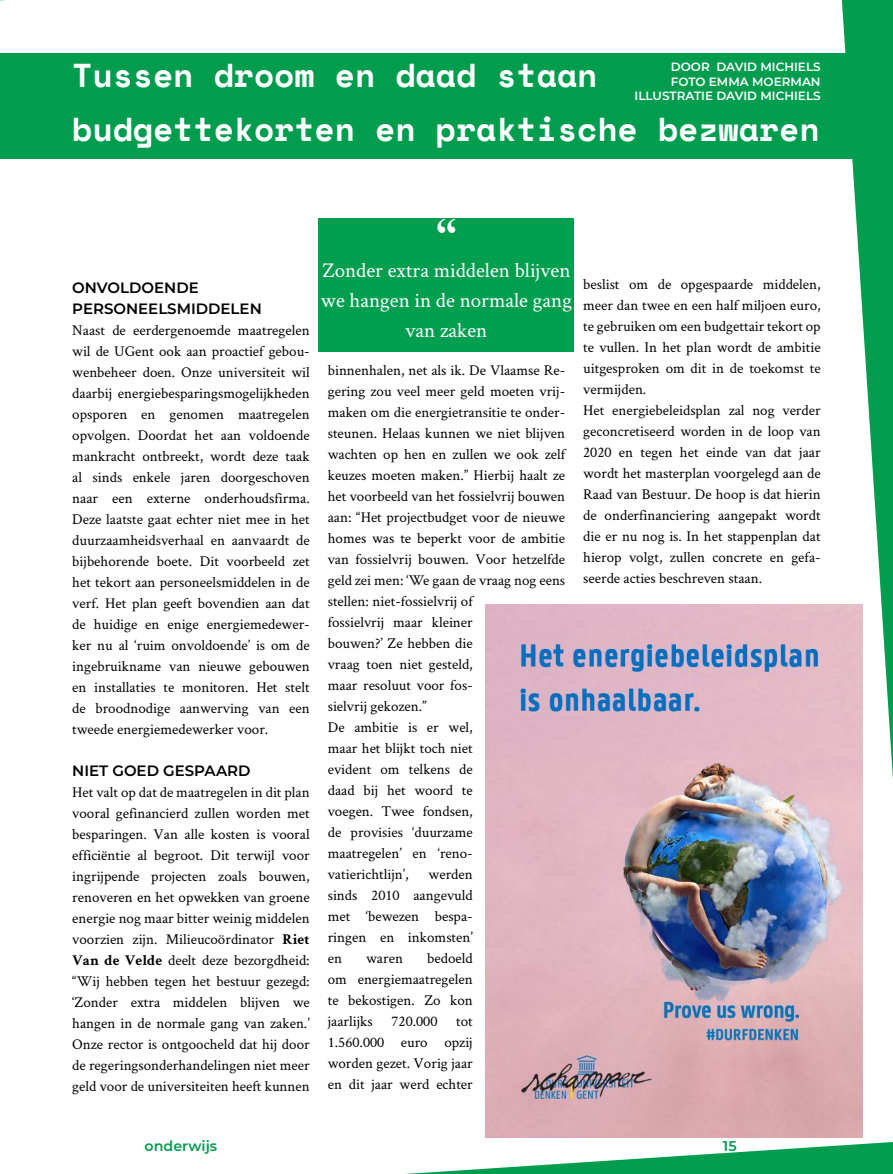
<style>
.page{position:relative;width:893px;height:1174px;background:#fff}
.page>*{position:absolute;margin:0;border:0;box-sizing:border-box;transform-origin:0 0}
.t1{font:700 45px "Perpetua";color:#fff}
.t2{font:700 33px "Space Mono";color:#fff}
.t3{font:21px/30px "Crimson Text";color:#fff;text-align:center}
.Titel{font:15px/21px "Crimson Text";color:#000;text-align:justify}
.Titel-2{font:600 15px "Montserrat";color:#000}
.t4{font:600 14.25px "Montserrat";color:#009c50}
.t5{font:600 12px "Montserrat";color:#fff}
.s1{font-weight:700}
</style>
<div class="page">
<div style="left:0;top:53px;width:893px;height:105px;background:#009d4f"></div>
<div style="left:319px;top:218px;width:255px;height:134px;background:#009e4f"></div>
<img style="left:486px;top:604px;width:376px;height:533px">
<svg style="left:842px;top:0;width:51px;height:780px"></svg>
<svg style="left:406px;top:1142px;width:487px;height:32px"></svg>
<p class="t5" style="left:671px;top:58px;width:151px">DOOR DAVID MICHIELS</p>
<p class="t5" style="left:671px;top:73px;width:151px">FOTO EMMA MOERMAN</p>
<p class="t5" style="left:634px;top:87px;width:188px">ILLUSTRATIE DAVID MICHIELS</p>
<p class="t2" style="left:72px;top:50px;width:527px">Tussen droom en daad staan</p>
<p class="t2" style="left:72px;top:104px;width:749px">budgettekorten en praktische bezwaren</p>
<p class="Titel-2" style="left:72px;top:277px;width:128px">ONVOLDOENDE</p>
<p class="Titel-2" style="left:72px;top:298px;width:191px">PERSONEELSMIDDELEN</p>
<p class="Titel" style="left:72px;top:319px;width:239px">Naast de eerdergenoemde maatregelen wil de UGent ook aan proactief gebou&shy;wenbeheer doen. Onze universiteit wil daarbij energiebesparingsmogelijkheden opsporen en genomen maatregelen opvolgen. Doordat het aan voldoende mankracht ontbreekt, wordt deze taak al sinds enkele jaren doorgeschoven naar een externe onderhoudsfirma.<br>Deze laatste gaat echter niet mee in het duurzaamheidsverhaal en aanvaardt de bijbehorende boete. Dit voorbeeld zet het tekort aan personeelsmiddelen in de verf. Het plan geeft bovendien aan dat de huidige en enige energiemedewer&shy;ker nu al ‘ruim onvoldoende’ is om de ingebruikname van nieuwe gebouwen en installaties te monitoren. Het stelt de broodnodige aanwerving van een tweede energiemedewerker voor.</p>
<p class="Titel-2" style="left:72px;top:760px;width:180px">NIET GOED GESPAARD</p>
<p class="Titel" style="left:72px;top:781px;width:239px">Het valt op dat de maatregelen in dit plan vooral gefinancierd zullen worden met besparingen. Van alle kosten is vooral efficiëntie al begroot. Dit terwijl voor ingrijpende projecten zoals bouwen, renoveren en het opwekken van groene energie nog maar bitter weinig middelen voorzien zijn. Milieucoördinator <span class="s1">Riet Van de Velde</span> deelt deze bezorgdheid: “Wij hebben tegen het bestuur gezegd: ‘Zonder extra middelen blijven we hangen in de normale gang van zaken.’ Onze rector is ontgoocheld dat hij door de regeringsonderhandelingen niet meer geld voor de universiteiten heeft kunnen</p>
<p class="t1" style="left:436px;top:205px;width:22px">“</p>
<p class="t3" style="left:321px;top:254px;width:253px">Zonder extra middelen blijven we hangen in de normale gang van zaken</p>
<p class="Titel" style="left:328px;top:359px;width:239px;text-align:left">binnenhalen, net als ik. De Vlaamse Re&shy;gering zou veel meer geld moeten vrij&shy;maken om die energietransitie te onder&shy;steunen. Helaas kunnen we niet blijven wachten op hen en zullen we ook zelf keuzes moeten maken.” Hierbij haalt ze het voorbeeld van het fossielvrij bouwen aan: “Het projectbudget voor de nieuwe homes was te beperkt voor de ambitie van fossielvrij bouwen. Voor hetzelfde geld zei men: ‘We gaan de vraag nog eens stellen: niet-fossielvrij of<br>fossielvrij maar kleiner<br>bouwen?’ Ze hebben die<br>vraag toen niet gesteld,<br>maar resoluut voor fos-<br>sielvrij gekozen.”</p>
<p class="Titel" style="left:328px;top:716px;width:147px">De ambitie is er wel, maar het blijkt toch niet evident om telkens de daad bij het woord te voegen. Twee fondsen, de provisies ‘duurzame maatregelen’ en ‘reno&shy;vatierichtlijn’,</p>
<p class="Titel" style="left:328px;top:863px;width:147px;text-indent:101px">werden sinds 2010 aangevuld met ‘bewezen bespa&shy;ringen en inkomsten’ en</p>
<p class="Titel" style="left:328px;top:947px;width:147px;text-indent:99px">bedoeld om energiemaatregelen te bekostigen. Zo kon jaarlijks 720.000 tot 1.560.000 euro opzij worden gezet. Vorig jaar en dit jaar werd echter</p>
<p class="Titel" style="left:366px;top:947px;width:38px">waren</p>
<p class="Titel" style="left:583px;top:273px;width:239px">beslist om de opgespaarde middelen, meer dan twee en een half miljoen euro, te gebruiken om een budgettair tekort op te vullen. In het plan wordt de ambitie uitgesproken om dit in de toekomst te vermijden.</p>
<p class="Titel" style="left:583px;top:399px;width:239px">Het energiebeleidsplan zal nog verder geconcretiseerd worden in de loop van 2020 en tegen het einde van dat jaar wordt het masterplan voorgelegd aan de Raad van Bestuur. De hoop is dat hierin de onderfinanciering aangepakt wordt die er nu nog is. In het stappenplan dat hierop volgt, zullen concrete en gefa&shy;seerde acties beschreven staan.</p>
<p class="t4" style="left:145px;top:1136px;width:74px">onderwijs</p>
<p class="t4" style="left:723px;top:1136px;width:15px">15</p>
</div>
